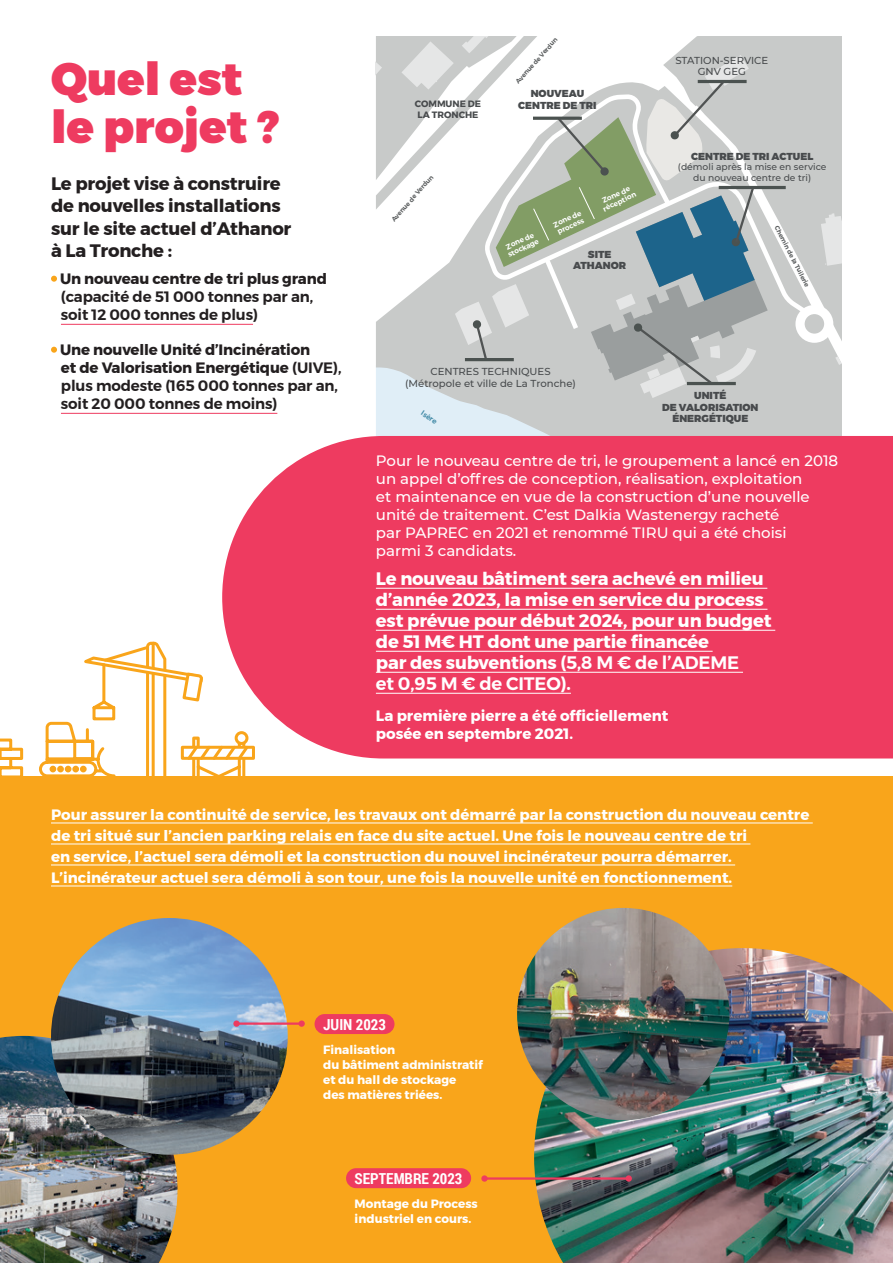
<style>
.page{position:relative;width:893px;height:1263px;background:#fff}
.page>*{position:absolute;margin:0;border:0;box-sizing:border-box;transform-origin:0 0}
.t1{font:900 45px/48px "Montserrat";color:#ee3b60}
.t2{font:700 18px/21px "Montserrat";letter-spacing:-.01em;color:#fff}
.t3{font:700 18px/22.5px "Montserrat";letter-spacing:-.01em;color:#231f20}
.t4{font:700 15.15px "Roboto Condensed";color:#fff}
.t5{font:700 15px/21px "Montserrat";color:#fff}
.t6{font:500 15px/18px "Montserrat";color:#fff}
.t7{font:600 15px/18px "Montserrat";letter-spacing:-.01em;color:#231f20}
.t8{font:700 15px "Montserrat";letter-spacing:-.01em;color:#231f20}
.t9{font:700 12px/15px "Montserrat";color:#fff}
.t10{font:900 10.05px/11.4px "Montserrat";color:#484b4d;text-align:center}
.t11{font:500 10.05px/11.4px "Montserrat";color:#484b4d;text-align:center}
.t12{font:500 9.15px/10.5px "Montserrat";color:#484b4d;text-align:center}
.t13{font:700 9.15px "Montserrat";color:#484b4d}
.t14{font:600 7.35px/7.8px "Montserrat";color:#fff}
.t15{font:600 7.2px "Montserrat";color:#458ca8}
.t16{font:600 6.45px "Montserrat";color:#575a5b}
.s1{font-weight:700}
.s2{font-weight:600}
</style>
<div class="page">
<svg style="left:376px;top:37px;width:466px;height:367px;fill:#c8cac9"></svg>
<div style="left:800px;top:309px;width:29px;height:29px;background:#c8cac9;border-radius:50%"></div>
<div style="left:795px;top:305px;width:38px;height:38px;border:9px solid #fff;border-radius:50%"></div>
<svg style="left:768px;top:92px;width:42px;height:225px;background:#cfd1d0"></svg>
<hr style="left:719px;top:186px;width:67px;height:3px;background:#4b5250">
<svg style="left:376px;top:79px;width:392px;height:357px"></svg>
<div style="left:0;top:776px;width:893px;height:487px;background:#f9a51b"></div>
<div style="left:222px;top:436px;width:671px;height:322px;background:#ee3b60"></div>
<hr style="left:51px;top:823px;width:762px;height:1px;background:#fff">
<hr style="left:51px;top:844px;width:699px;height:1px;background:#fff">
<hr style="left:51px;top:865px;width:684px;height:1px;background:#fff">
<hr style="left:51px;top:886px;width:681px;height:1px;background:#fff">
<div style="left:346px;top:1168px;width:125px;height:20px;background:#ee3b60;border-radius:10px"></div>
<div style="left:315px;top:1014px;width:79px;height:20px;background:#ee3b60;border-radius:10px"></div>
<hr style="left:61px;top:324px;width:192px;height:1px;background:#ee3b60">
<hr style="left:61px;top:413px;width:216px;height:1px;background:#ee3b60">
<svg style="left:51px;top:276px;width:6px;height:6px"></svg>
<svg style="left:51px;top:347px;width:6px;height:6px"></svg>
<svg style="left:251px;top:746px;width:4px;height:14px"></svg>
<svg style="left:39px;top:640px;width:212px;height:136px"></svg>
<svg style="left:0;top:738px;width:24px;height:38px"></svg>
<hr style="left:376px;top:588px;width:391px;height:1px;background:#fff">
<hr style="left:376px;top:609px;width:391px;height:1px;background:#fff">
<hr style="left:376px;top:630px;width:399px;height:1px;background:#fff">
<hr style="left:376px;top:651px;width:337px;height:1px;background:#fff">
<hr style="left:376px;top:672px;width:367px;height:1px;background:#fff">
<hr style="left:376px;top:693px;width:195px;height:1px;background:#fff">
<img style="left:0;top:1036px;width:177px;height:227px">
<img style="left:51px;top:918px;width:237px;height:237px;border-radius:118px">
<img style="left:534px;top:948px;width:359px;height:315px">
<img style="left:517px;top:908px;width:212px;height:212px;border-radius:106px">
<hr style="left:236px;top:1022px;width:66px;height:3px;background:#ee3b60">
<div style="left:233px;top:1020px;width:7px;height:7px;background:#ee3b60;border-radius:50%"></div>
<div style="left:298px;top:1020px;width:7px;height:7px;background:#ee3b60;border-radius:50%"></div>
<hr style="left:484px;top:1177px;width:145px;height:3px;background:#ee3b60">
<svg style="left:481px;top:1175px;width:7px;height:7px"></svg>
<div style="left:626px;top:1175px;width:6px;height:7px;background:#ee3b60;border-radius:50%"></div>
<h1 class="t1" style="left:51px;top:55px;width:229px">Quel est le projet ?</h1>
<p class="t3" style="left:51px;top:172px;width:242px">Le projet vise à construire de nouvelles installations sur le site actuel d’Athanor à La Tronche :</p>
<p class="t8" style="left:60px;top:266px;width:268px">Un nouveau centre de tri plus grand</p>
<p class="t7" style="left:61px;top:287px;width:254px">(capacité de 51 000 tonnes par an, soit 12 000 tonnes de plus)</p>
<p class="t7" style="left:60px;top:340px;width:283px"><span class="s1">Une nouvelle Unité d’Incinération<br>et de Valorisation Energétique</span> (UIVE), plus modeste (165 000 tonnes par an, soit 20 000 tonnes de moins)</p>
<p class="t16" style="left:513px;top:79px;width:61px;rotate:-48deg">Avenue de Verdun</p>
<p class="t10" style="left:531px;top:88px;width:55px">NOUVEAU</p>
<p class="t13" style="left:415px;top:97px;width:68px">COMMUNE DE</p>
<p class="t10" style="left:518px;top:100px;width:80px">CENTRE DE TRI</p>
<p class="t13" style="left:417px;top:108px;width:62px">LA TRONCHE</p>
<p class="t16" style="left:389px;top:217px;width:61px;rotate:-48deg">Avenue de Verdun</p>
<p class="t14" style="left:503px;top:244px;width:35px;rotate:-25deg">Zone de stockage</p>
<p class="t14" style="left:552px;top:222px;width:32px;rotate:-25deg">Zone de process</p>
<p class="t14" style="left:598px;top:199px;width:37px;text-align:center;rotate:-25deg">Zone de réception</p>
<p class="t10" style="left:573px;top:249px;width:54px">SITE<br>ATHANOR</p>
<p class="t11" style="left:675px;top:54px;width:94px">STATION-SERVICE<br>GNV GEG</p>
<p class="t10" style="left:691px;top:151px;width:123px">CENTRE DE TRI ACTUEL</p>
<p class="t12" style="left:678px;top:162px;width:150px">(démoli après la mise en service du nouveau centre de tri)</p>
<p class="t16" style="left:781px;top:223px;width:70px;rotate:63deg">Chemin de la Tuilerie</p>
<p class="t11" style="left:405px;top:366px;width:172px">CENTRES TECHNIQUES (Métropole et ville de La Tronche)</p>
<p class="t15" style="left:425px;top:408px;width:19px;rotate:34deg">Isère</p>
<p class="t10" style="left:662px;top:390px;width:98px">UNITÉ<br>DE VALORISATION<br>ÉNERGÉTIQUE</p>
<p class="t6" style="left:376px;top:451px;width:464px">Pour le nouveau centre de tri, le groupement a lancé en 2018 un appel d’offres de conception, réalisation, exploitation<br>et maintenance en vue de la construction d’une nouvelle unité de traitement. C’est Dalkia Wastenergy racheté<br>par PAPREC en 2021 et renommé TIRU qui a été choisi<br>parmi 3 candidats.</p>
<p class="t2" style="left:376px;top:568px;width:397px">Le nouveau bâtiment sera achevé en milieu d’année 2023, la mise en service du process est prévue pour début 2024, pour un budget de 51 M€ HT dont une partie financée<br>par des subventions <span class="s2">(5,8 M € de l’ADEME<br>et 0,95 M € de CITEO)</span>.</p>
<p class="t5" style="left:376px;top:707px;width:294px;line-height:18px">La première pierre a été officiellement posée en septembre 2021.</p>
<p class="t5" style="left:51px;top:804px;width:760px">Pour assurer la continuité de service, les travaux ont démarré par la construction du nouveau centre de tri situé sur l’ancien parking relais en face du site actuel. Une fois le nouveau centre de tri<br>en service, l’actuel sera démoli et la construction du nouvel incinérateur pourra démarrer.<br>L’incinérateur actuel sera démoli à son tour, une fois la nouvelle unité en fonctionnement.</p>
<p class="t4" style="left:323px;top:1014px;width:64px">JUIN 2023</p>
<p class="t9" style="left:323px;top:1042px;width:161px">Finalisation<br>du bâtiment administratif et du hall de stockage<br>des matières triées.</p>
<p class="t4" style="left:355px;top:1168px;width:109px">SEPTEMBRE 2023</p>
<p class="t9" style="left:355px;top:1196px;width:125px">Montage du Process industriel en cours.</p>
</div>
